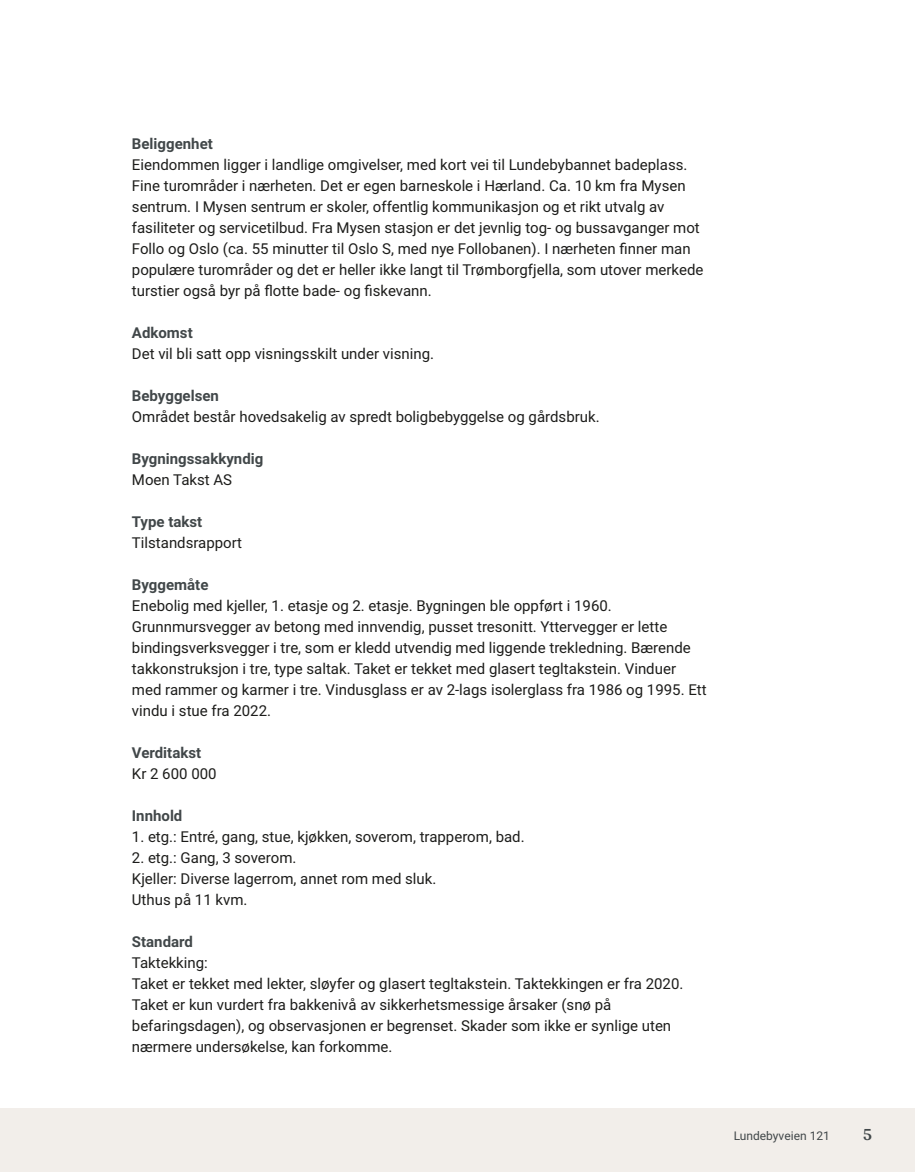
<style>
.page{position:relative;width:915px;height:1172px;background:#fff}
.page>*{position:absolute;margin:0;border:0;box-sizing:border-box;transform-origin:0 0}
.t1{font:700 18px "Arya";color:#414749}
.t2{font:15px/21px "Roboto Vitec";color:#1d1d1b}
.t3{font:700 15px "Roboto Vitec";color:#414749}
.t4{font:12px "Roboto Vitec";color:#414749}
</style>
<div class="page">
<div style="left:0;top:1108px;width:914px;height:64px;background:#f2eeea"></div>
<p class="t3" style="left:132px;top:133px;width:82px">Beliggenhet</p>
<p class="t2" style="left:132px;top:153px;width:573px">Eiendommen ligger i landlige omgivelser, med kort vei til Lundebybannet badeplass.<br>Fine turområder i nærheten. Det er egen barneskole i Hærland. Ca. 10 km fra Mysen sentrum. I Mysen sentrum er skoler, offentlig kommunikasjon og et rikt utvalg av fasiliteter og servicetilbud. Fra Mysen stasjon er det jevnlig tog‑ og bussavganger mot Follo og Oslo (ca. 55 minutter til Oslo S, med nye Follobanen). I nærheten finner man populære turområder og det er heller ikke langt til Trømborgfjella, som utover merkede turstier også byr på flotte bade‑ og fiskevann.</p>
<p class="t3" style="left:132px;top:322px;width:62px">Adkomst</p>
<p class="t2" style="left:132px;top:342px;width:303px">Det vil bli satt opp visningsskilt under visning.</p>
<p class="t3" style="left:132px;top:385px;width:88px">Bebyggelsen</p>
<p class="t2" style="left:132px;top:405px;width:469px">Området består hovedsakelig av spredt boligbebyggelse og gårdsbruk.</p>
<p class="t3" style="left:132px;top:448px;width:133px">Bygningssakkyndig</p>
<p class="t2" style="left:132px;top:468px;width:102px">Moen Takst AS</p>
<p class="t3" style="left:132px;top:511px;width:72px">Type takst</p>
<p class="t2" style="left:132px;top:531px;width:112px">Tilstandsrapport</p>
<p class="t3" style="left:132px;top:574px;width:78px">Byggemåte</p>
<p class="t2" style="left:132px;top:594px;width:576px">Enebolig med kjeller, 1. etasje og 2. etasje. Bygningen ble oppført i 1960.<br>Grunnmursvegger av betong med innvendig, pusset tresonitt. Yttervegger er lette bindingsverksvegger i tre, som er kledd utvendig med liggende trekledning. Bærende takkonstruksjon i tre, type saltak. Taket er tekket med glasert tegltakstein. Vinduer med rammer og karmer i tre. Vindusglass er av 2‑lags isolerglass fra 1986 og 1995. Ett vindu i stue fra 2022.</p>
<p class="t3" style="left:132px;top:742px;width:71px">Verditakst</p>
<p class="t2" style="left:132px;top:762px;width:86px">Kr 2 600 000</p>
<p class="t3" style="left:132px;top:805px;width:52px">Innhold</p>
<p class="t2" style="left:132px;top:825px;width:394px">1. etg.: Entré, gang, stue, kjøkken, soverom, trapperom, bad.</p>
<p class="t2" style="left:132px;top:846px;width:306px">2. etg.: Gang, 3 soverom.<br>Kjeller: Diverse lagerrom, annet rom med sluk.<br>Uthus på 11 kvm.</p>
<p class="t3" style="left:132px;top:931px;width:63px">Standard</p>
<p class="t2" style="left:132px;top:951px;width:553px">Taktekking:<br>Taket er tekket med lekter, sløyfer og glasert tegltakstein. Taktekkingen er fra 2020.<br>Taket er kun vurdert fra bakkenivå av sikkerhetsmessige årsaker (snø på befaringsdagen), og observasjonen er begrenset. Skader som ikke er synlige uten nærmere undersøkelse, kan forkomme.</p>
<p class="t4" style="left:733px;top:1127px;width:98px">Lundebyveien 121</p>
<p class="t1" style="left:862px;top:1123px;width:11px">5</p>
</div>
